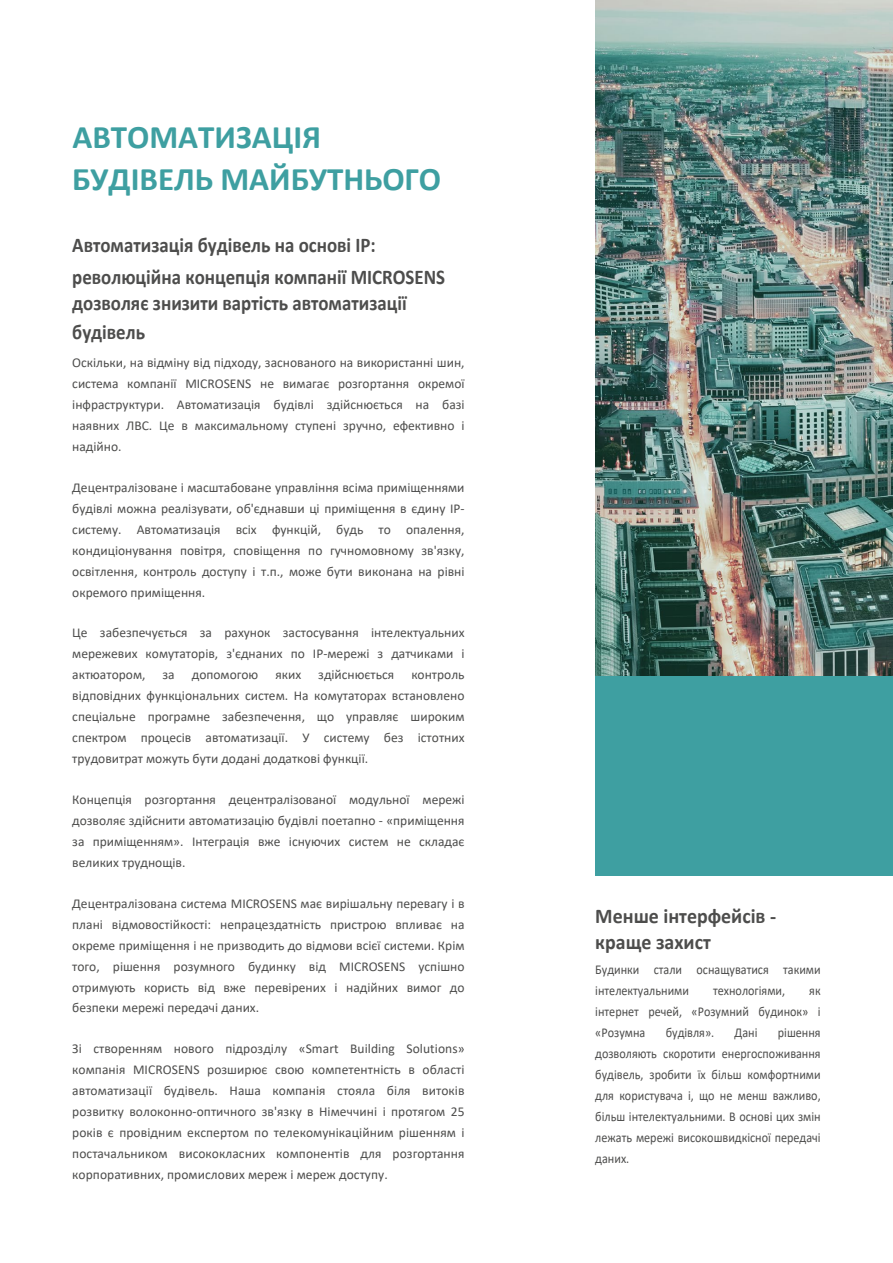
<style>
.page{position:relative;width:893px;height:1263px;background:#fff}
.page>*{position:absolute;margin:0;border:0;box-sizing:border-box;transform-origin:0 0}
.t1{font:700 33px/42.8px "Calibri";color:#3e9fa1}
.t2{font:700 21px/32.7px "Calibri";color:#4d4d4c;scale:.9 1}
.t3{font:700 21px/26.2px "Calibri";color:#4d4d4c;scale:.95 1}
.t4{font:13.5px/21px "Calibri";color:#4d4d4c;text-align:justify}
.t5{font:13.5px/21px "Calibri";color:#4d4d4c;text-align:justify;scale:.9 1}
</style>
<div class="page">
<img style="left:595px;top:0;width:298px;height:676px">
<div style="left:595px;top:676px;width:298px;height:200px;background:#3e9fa1"></div>
<h1 class="t1" style="left:72px;top:115px;width:370px">АВТОМАТИЗАЦІЯ<br>БУДІВЕЛЬ МАЙБУТНЬОГО</h1>
<h2 class="t2" style="left:72px;top:228px;width:416px">Автоматизація будівель на основі IP: революційна концепція компанії MICROSENS</h2>
<h2 class="t2" style="left:72px;top:287px;width:373px;line-height:29.5px">дозволяє знизити вартість автоматизації будівель</h2>
<p class="t4" style="left:72px;top:352px;width:394px">Оскільки, на відміну від підходу, заснованого на використанні шин, система компанії MICROSENS не вимагає розгортання окремої інфраструктури. Автоматизація будівлі здійснюється на базі наявних ЛВС. Це в максимальному ступені зручно, ефективно і надійно.</p>
<p class="t4" style="left:72px;top:476px;width:394px">Децентралізоване і масштабоване управління всіма приміщеннями будівлі можна реалізувати, об'єднавши ці приміщення в єдину IP&shy;систему. Автоматизація всіх функцій, будь то опалення, кондиціонування повітря, сповіщення по гучномовному зв'язку, освітлення, контроль доступу і т.п., може бути виконана на рівні окремого приміщення.</p>
<p class="t4" style="left:72px;top:622px;width:394px">Це забезпечується за рахунок застосування інтелектуальних мережевих комутаторів, з'єднаних по IP-мережі з датчиками і актюатором,</p>
<p class="t4" style="left:163px;top:664px;width:14px">за</p>
<p class="t4" style="left:192px;top:664px;width:68px">допомогою</p>
<p class="t4" style="left:275px;top:664px;width:27px">яких</p>
<p class="t4" style="left:318px;top:664px;width:77px">здійснюється</p>
<p class="t4" style="left:72px;top:664px;width:394px;text-indent:339px">контроль відповідних функціональних систем. На комутаторах встановлено спеціальне програмне забезпечення, що управляє широким спектром процесів автоматизації. У систему без істотних трудовитрат можуть бути додані додаткові функції.</p>
<p class="t4" style="left:72px;top:789px;width:394px">Концепція розгортання децентралізованої модульної мережі дозволяє здійснити автоматизацію будівлі поетапно - «приміщення за приміщенням». Інтеграція вже існуючих систем не складає великих труднощів.</p>
<p class="t4" style="left:72px;top:892px;width:394px">Децентралізована система MICROSENS має вирішальну перевагу і в плані відмовостійкості: непрацездатність пристрою впливає на окреме приміщення і не призводить до відмови всієї системи. Крім того, рішення розумного будинку від MICROSENS успішно отримують користь від вже перевірених і надійних вимог до безпеки мережі передачі даних.</p>
<p class="t4" style="left:72px;top:1038px;width:394px">Зі створенням нового підрозділу «Smart Building Solutions» компанія MICROSENS розширює свою компетентність в області автоматизації будівель. Наша компанія стояла біля витоків розвитку волоконно-оптичного зв'язку в Німеччині і протягом 25 років є провідним експертом по телекомунікаційним рішенням і постачальником висококласних компонентів для розгортання корпоративних, промислових мереж і мереж доступу.</p>
<h2 class="t3" style="left:595px;top:902px;width:192px">Менше інтерфейсів - краще захист</h2>
<p class="t5" style="left:595px;top:959px;width:252px">Будинки стали оснащуватися такими інтелектуальними</p>
<p class="t5" style="left:713px;top:980px;width:82px">технологіями,</p>
<p class="t5" style="left:595px;top:980px;width:252px;text-indent:214px">як інтернет речей, «Розумний будинок» і «Розумна</p>
<p class="t5" style="left:666px;top:1022px;width:55px">будівля».</p>
<p class="t5" style="left:735px;top:1022px;width:27px">Дані</p>
<p class="t5" style="left:595px;top:1022px;width:252px;text-indent:183px">рішення дозволяють скоротити енергоспоживання будівель, зробити їх більш комфортними для користувача і, що не менш важливо, більш інтелектуальними. В основі цих змін лежать мережі високошвидкісної передачі даних.</p>
</div>
